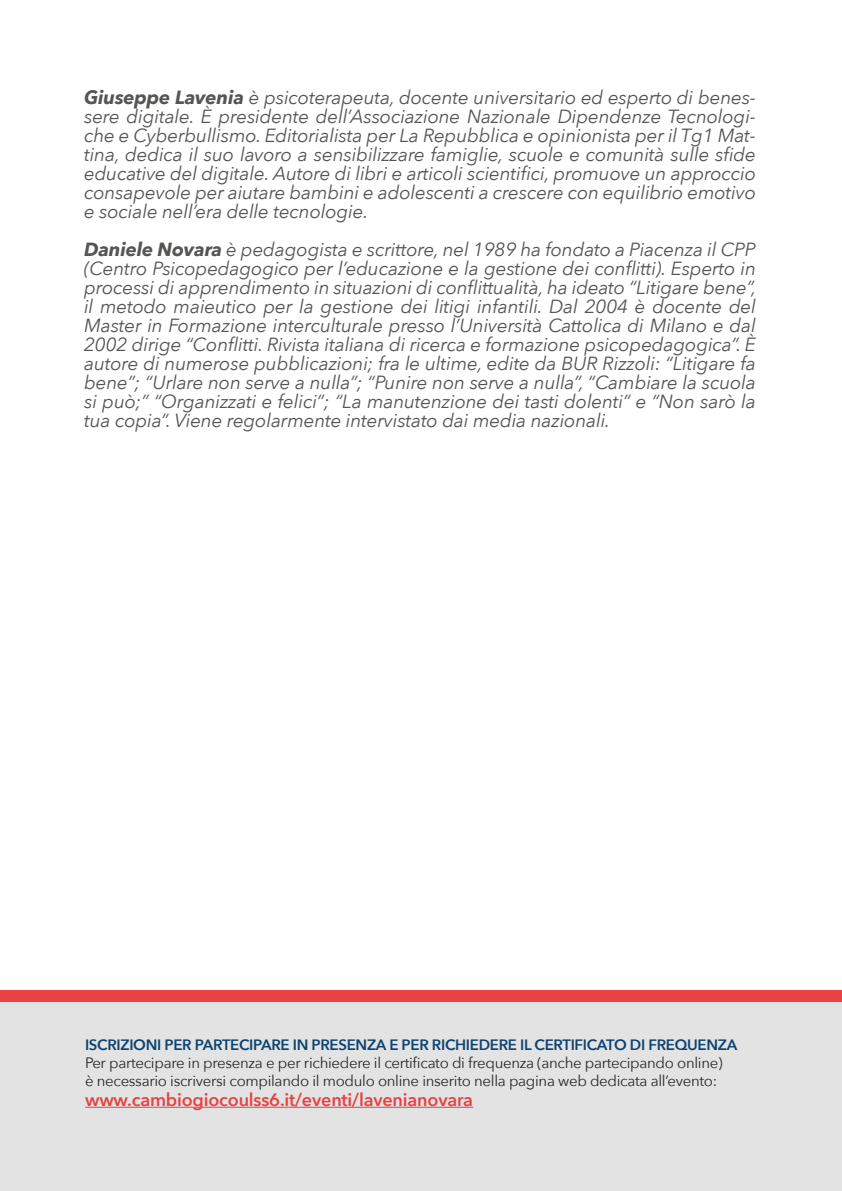
<style>
.page{position:relative;width:842px;height:1191px;background:#fff}
.page>*{position:absolute;margin:0;border:0;box-sizing:border-box;transform-origin:0 0}
.t1{font:italic 19px/19px "Avenir Next";letter-spacing:-.01em;color:#555554;text-align:justify}
.t2{font:600 18px "Avenir Next";letter-spacing:-.01em;color:#e84242}
.t3{font:15px/18px "Avenir Next";letter-spacing:-.02em;color:#282827}
.t4{font:600 15px "Avenir Next";letter-spacing:-.02em;color:#0c4270}
.s1{font-weight:700}
</style>
<div class="page">
<div style="left:0;top:1002px;width:842px;height:189px;background:#e3e3e3"></div>
<div style="left:0;top:990px;width:842px;height:12px;background:#e84242"></div>
<hr style="left:85px;top:1106px;width:388px;height:1px;background:#e84242">
<p class="t1" style="left:84px;top:87px;width:673px"><span class="s1">Giuseppe Lavenia</span> è psicoterapeuta, docente universitario ed esperto di benes&shy;sere digitale. È presidente dell’Associazione Nazionale Dipendenze Tecnologi&shy;che e Cyberbullismo. Editorialista per La Repubblica e opinionista per il Tg1 Mat&shy;tina, dedica il suo lavoro a sensibilizzare famiglie, scuole e comunità sulle sfide educative del digitale. Autore di libri e articoli scientifici, promuove un approccio consapevole per aiutare bambini e adolescenti a crescere con equilibrio emotivo e sociale nell’era delle tecnologie.</p>
<p class="t1" style="left:84px;top:239px;width:674px"><span class="s1">Daniele Novara</span> è pedagogista e scrittore, nel 1989 ha fondato a Piacenza il CPP (Centro Psicopedagogico per l’educazione e la gestione dei conflitti). Esperto in processi di apprendimento in situazioni di conflittualità, ha ideato “Litigare bene”, il metodo maieutico per la gestione dei litigi infantili. Dal 2004 è docente del Master in Formazione interculturale presso l’Università Cattolica di Milano e dal 2002 dirige “Conflitti. Rivista italiana di ricerca e formazione psicopedagogica”. È autore di numerose pubblicazioni; fra le ultime, edite da BUR Rizzoli: “Litigare fa bene”; “Urlare non serve a nulla”; “Punire non serve a nulla”, “Cambiare la scuola si può;” “Organizzati e felici”; “La manutenzione dei tasti dolenti” e “Non sarò la tua copia”. Viene regolarmente intervistato dai media nazionali.</p>
<p class="t4" style="left:85px;top:1031px;width:654px">ISCRIZIONI PER PARTECIPARE IN PRESENZA E PER RICHIEDERE IL CERTIFICATO DI FREQUENZA</p>
<p class="t3" style="left:85px;top:1053px;width:639px">Per partecipare in presenza e per richiedere il certificato di frequenza (anche partecipando online) è necessario iscriversi compilando il modulo online inserito nella pagina web dedicata all’evento:</p>
<p class="t2" style="left:85px;top:1084px;width:390px">www.cambiogiocoulss6.it/eventi/lavenianovara</p>
</div>
